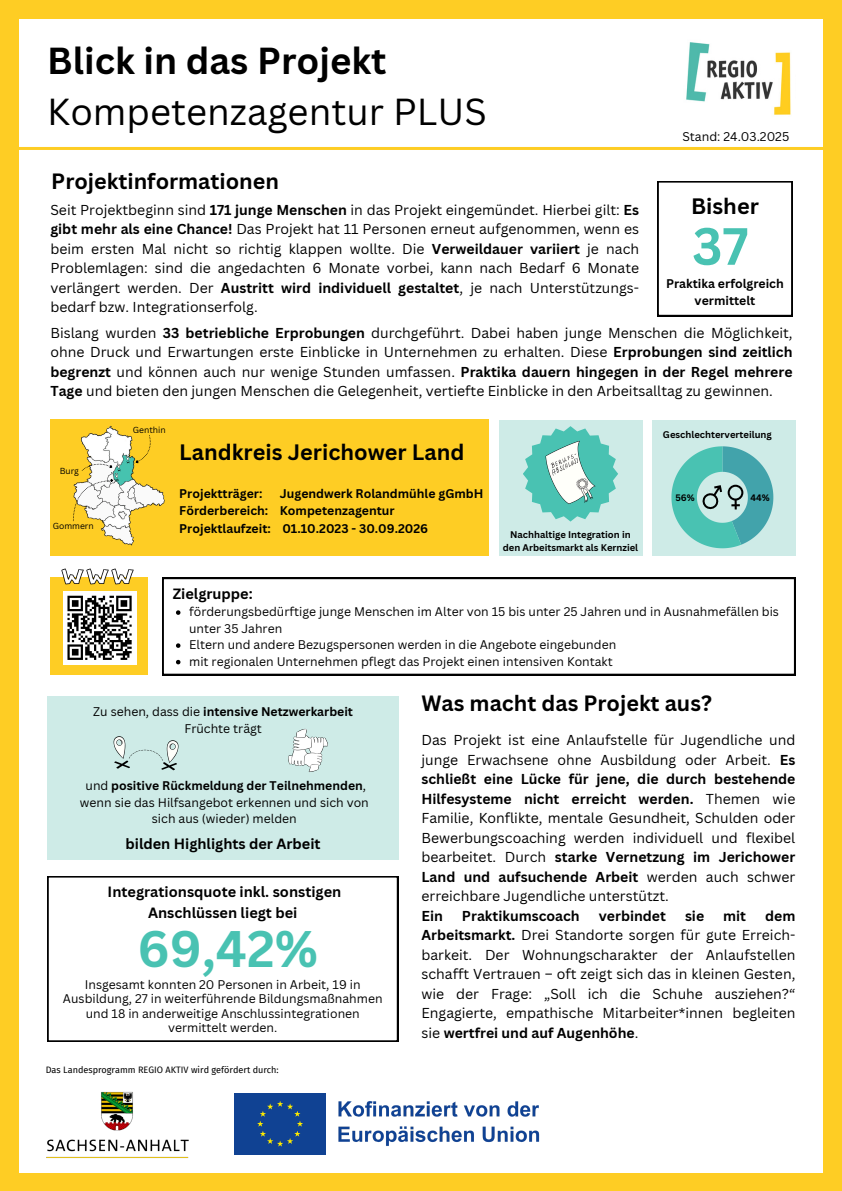
<style>
.page{position:relative;width:842px;height:1191px;background:#fff}
.page>*{position:absolute;margin:0;border:0;box-sizing:border-box;transform-origin:0 0}
.t1{font:700 51.2px "Canva Sans";color:#49c2b2}
.t2{font:700 50px "Canva Sans";color:#49c2b2}
.t3{font:36.6px/51.1px "Canva Sans";color:#000}
.t4{font:700 21.7px "Canva Sans";color:#000}
.t5{font:700 21.5px "Canva Sans";color:#000}
.t6{font:700 14.5px/20.2px "Canva Sans";color:#000;text-align:center}
.t7{font:14px/19.5px "Canva Sans";color:#000;text-align:justify}
.t8{font:700 14px "Canva Sans";color:#000}
.t9{font:12.3px "Canva Sans";color:#000}
.t10{font:12.2px/16.5px "Canva Sans";color:#000;text-align:center}
.t11{font:700 12.2px/17.1px "Canva Sans";color:#000}
.t12{font:700 9.4px/12.9px "Canva Sans";color:#000;text-align:center}
.t13{font:9.1px "Fira Sans";color:#000}
.t14{font:700 9.1px "Canva Sans";color:#000}
.t15{font:8.5px "Canva Sans";color:#000}
.s1{font-weight:700}
</style>
<div class="page">
<div style="left:0;top:0;width:842px;height:1190px;background:#fecd24"></div>
<div style="left:19px;top:19px;width:803px;height:1152px;background:#fff"></div>
<img style="left:46px;top:1091px;width:143px;height:67px">
<svg style="left:234px;top:1093px;width:92px;height:62px"></svg>
<div style="left:235px;top:1093px;width:91px;height:61px;background:#104293"></div>
<svg style="left:257px;top:1101px;width:46px;height:45px"></svg>
<img style="left:338px;top:1101px;width:202px;height:45px">
<img style="left:686px;top:42px;width:105px;height:73px">
<div style="left:51px;top:420px;width:438px;height:136px;background:#fecd24"></div>
<div style="left:499px;top:420px;width:143px;height:136px;background:#ceebe7"></div>
<svg style="left:523px;top:426px;width:95px;height:95px"></svg>
<img style="left:524px;top:428px;width:90px;height:90px">
<hr style="left:2px;top:147px;width:840px;height:3px;background:#fecd24">
<div style="left:50px;top:577px;width:98px;height:98px;background:#fecd24"></div>
<svg style="left:162px;top:577px;width:633px;height:98px"></svg>
<div style="left:47px;top:696px;width:351px;height:163px;background:#ceebe7"></div>
<img style="left:113px;top:736px;width:66px;height:35px">
<img style="left:50px;top:419px;width:137px;height:137px">
<img style="left:61px;top:568px;width:103px;height:30px">
<svg style="left:63px;top:435px;width:92px;height:86px"></svg>
<div style="left:63px;top:591px;width:73px;height:73px;background:#fff"></div>
<svg style="left:67px;top:595px;width:65px;height:65px"></svg>
<img style="left:288px;top:728px;width:40px;height:44px">
<div style="left:652px;top:420px;width:143px;height:136px;background:#ceebe7"></div>
<svg style="left:671px;top:446px;width:102px;height:102px"></svg>
<svg style="left:176px;top:610px;width:4px;height:4px"></svg>
<svg style="left:176px;top:643px;width:4px;height:4px"></svg>
<svg style="left:176px;top:659px;width:4px;height:5px"></svg>
<svg style="left:657px;top:181px;width:135px;height:135px"></svg>
<svg style="left:47px;top:876px;width:351px;height:165px"></svg>
<h5 class="t3" style="left:47px;top:34px;width:441px"><span class="s1">Blick in das Projekt<br></span>Kompetenzagentur PLUS</h5>
<p class="t5" style="left:51px;top:166px;width:229px">Projektinformationen</p>
<h3 class="t7" style="left:50px;top:200px;width:590px">Seit Projektbeginn sind <span class="s1">171 junge Menschen</span> in das Projekt eingemündet. Hierbei gilt: <span class="s1">Es gibt mehr als eine Chance!</span> Das Projekt hat 11 Personen erneut aufgenommen, wenn es beim ersten Mal nicht so richtig klappen wollte. Die <span class="s1">Verweildauer variiert</span> je nach Problemlagen: sind die angedachten 6 Monate vorbei, kann nach Bedarf 6 Monate verlängert werden. Der <span class="s1">Austritt wird individuell gestaltet</span>, je nach Unterstützungs&shy;bedarf bzw. Integrationserfolg.</h3>
<p class="t9" style="left:682px;top:128px;width:108px">Stand: 24.03.2025</p>
<h3 class="t4" style="left:691px;top:190px;width:69px">Bisher</h3>
<h6 class="t1" style="left:692px;top:210px;width:58px">37</h6>
<p class="t11" style="left:666px;top:275px;width:119px;line-height:16.5px;text-align:center">Praktika erfolgreich vermittelt</p>
<p class="t7" style="left:50px;top:322px;width:744px">Bislang wurden <span class="s1">33 betriebliche Erprobungen</span> durchgeführt. Dabei haben junge Menschen die Möglichkeit, ohne Druck und Erwartungen erste Einblicke in Unternehmen zu erhalten. Diese <span class="s1">Erprobungen sind zeitlich begrenzt</span> und können auch nur wenige Stunden umfassen. <span class="s1">Praktika dauern hingegen in der Regel mehrere Tage</span> und bieten den jungen Menschen die Gelegenheit, vertiefte Einblicke in den Arbeitsalltag zu gewinnen.</p>
<p class="t15" style="left:60px;top:464px;width:21px">Burg</p>
<p class="t15" style="left:53px;top:520px;width:43px">Gommern</p>
<p class="t15" style="left:133px;top:424px;width:34px">Genthin</p>
<h6 class="t4" style="left:179px;top:436px;width:287px">Landkreis Jerichower Land</h6>
<h5 class="t11" style="left:179px;top:485px;width:85px">Projektträger:</h5>
<h5 class="t11" style="left:179px;top:485px;width:306px;text-indent:100px">Jugendwerk Rolandmühle gGmbH<br>Förderbereich: Kompetenzagentur<br>Projektlaufzeit: 01.10.2023 - 30.09.2026</h5>
<p class="t12" style="left:503px;top:527px;width:137px">Nachhaltige Integration in den Arbeitsmarkt als Kernziel</p>
<p class="t12" style="left:663px;top:427px;width:110px">Geschlechterverteilung</p>
<p class="t14" style="left:675px;top:491px;width:21px">56%</p>
<p class="t14" style="left:750px;top:491px;width:21px">44%</p>
<p class="t6" style="left:173px;top:583px;width:82px">Zielgruppe:</p>
<p class="t10" style="left:189px;top:603px;width:591px;text-align:left">förderungsbedürftige junge Menschen im Alter von 15 bis unter 25 Jahren und in Ausnahmefällen bis unter 35 Jahren</p>
<p class="t10" style="left:189px;top:636px;width:429px">Eltern und andere Bezugspersonen werden in die Angebote eingebunden</p>
<p class="t10" style="left:189px;top:652px;width:425px">mit regionalen Unternehmen pflegt das Projekt einen intensiven Kontakt</p>
<h2 class="t10" style="left:93px;top:703px;width:261px;line-height:16.9px">Zu sehen, dass die <span class="s1">intensive Netzwerkarbeit<br></span>Früchte trägt</h2>
<p class="t10" style="left:80px;top:777px;width:290px">und <span class="s1">positive Rückmeldung der Teilnehmenden</span>, wenn sie das Hilfsangebot erkennen und sich von sich aus (wieder) melden</p>
<p class="t6" style="left:125px;top:832px;width:197px">bilden Highlights der Arbeit</p>
<p class="t6" style="left:108px;top:881px;width:235px">Integrationsquote inkl. sonstigen<br>Anschlüssen liegt bei</p>
<p class="t2" style="left:137px;top:913px;width:182px">69,42%</p>
<p class="t10" style="left:63px;top:977px;width:321px;line-height:14.2px">Insgesamt konnten 20 Personen in Arbeit, 19 in Ausbildung, 27 in weiterführende Bildungsmaßnahmen und 18 in anderweitige Anschlussintegrationen vermittelt werden.</p>
<h3 class="t13" style="left:46px;top:1063px;width:235px">Das Landesprogramm REGIO AKTIV wird gefördert durch:</h3>
<p class="t5" style="left:421px;top:688px;width:292px">Was macht das Projekt aus?</p>
<p class="t7" style="left:421px;top:730px;width:375px;text-align:left">Das Projekt ist eine Anlaufstelle für Jugendliche und junge Erwachsene ohne Ausbildung oder Arbeit. <span class="s1">Es schließt eine Lücke für jene, die durch bestehende Hilfesysteme nicht erreicht werden.</span> Themen wie Familie, Konflikte, mentale Gesundheit, Schulden oder Bewerbungscoaching werden individuell und flexibel bearbeitet. Durch <span class="s1">starke Vernetzung im Jerichower Land und aufsuchende Arbeit</span> werden auch schwer erreichbare Jugendliche unterstützt.<br><span class="s1">Ein</span></p>
<p class="t8" style="left:462px;top:905px;width:119px">Praktikumscoach</p>
<p class="t8" style="left:599px;top:905px;width:69px">verbindet</p>
<p class="t8" style="left:685px;top:905px;width:21px">sie</p>
<p class="t8" style="left:723px;top:905px;width:24px">mit</p>
<p class="t7" style="left:421px;top:905px;width:375px;text-indent:344px"><span class="s1">dem Arbeitsmarkt.</span> Drei Standorte sorgen für gute Erreich&shy;barkeit. Der Wohnungscharakter der Anlaufstellen schafft Vertrauen – oft zeigt sich das in kleinen Gesten, wie der Frage: „Soll ich die Schuhe ausziehen?“ Engagierte, empathische Mitarbeiter*innen begleiten sie <span class="s1">wertfrei und auf Augenhöhe</span>.</p>
</div>
